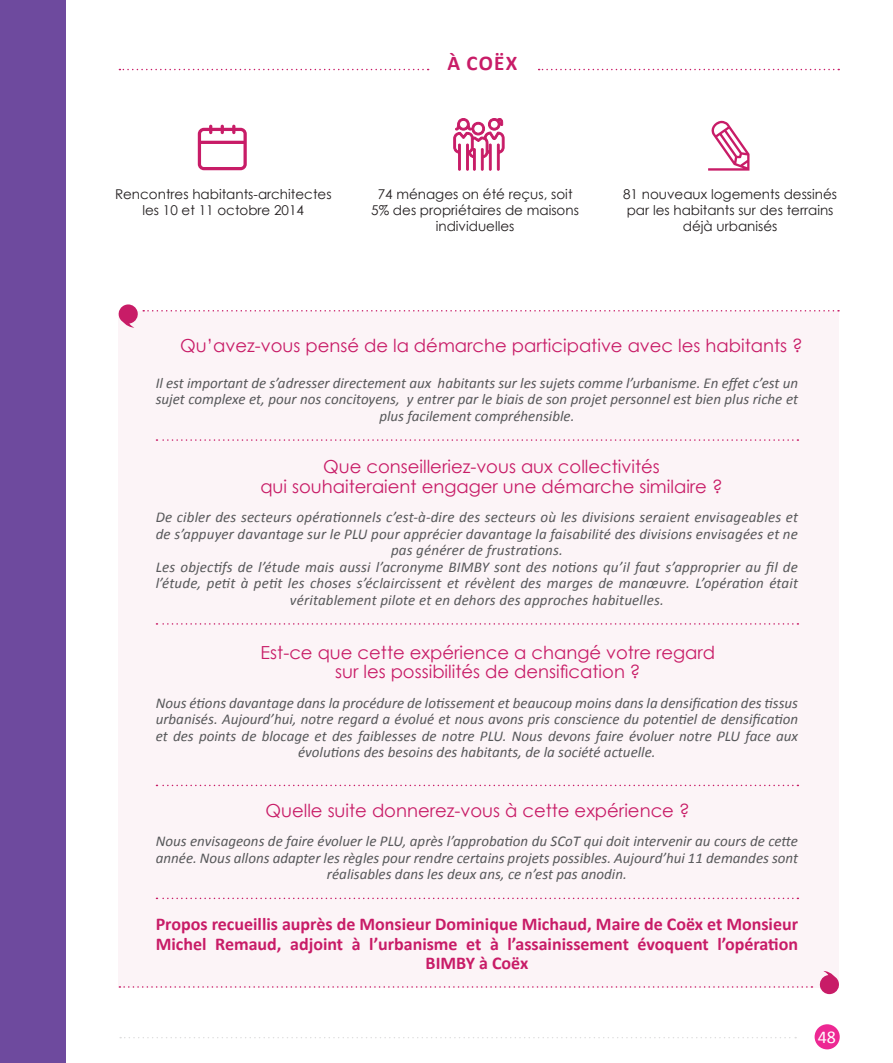
<style>
.page{position:relative;width:893px;height:1063px;background:#fff}
.page>*{position:absolute;margin:0;border:0;box-sizing:border-box;transform-origin:0 0}
.t1{font:700 21px "Calibri";color:#c81c67}
.t2{font:18px/19.5px "Century Gothic";color:#c81c67;text-align:center}
.t3{font:700 18px/19.5px "Calibri";color:#c81c67;text-align:center}
.t4{font:18px "Calibri";color:#fff}
.t5{font:italic 15px/16.5px "Calibri";color:#57585a;text-align:center}
.t6{font:13.5px/16.2px "Century Gothic";color:#231f20;text-align:center}
</style>
<div class="page">
<div style="left:815px;top:1024px;width:25px;height:25px;background:#ed2893;border-radius:50%"></div>
<svg style="left:120px;top:1037px;width:676px;height:1px"></svg>
<div style="left:119px;top:312px;width:720px;height:676px;background:#fcf4f7"></div>
<div style="left:0;top:0;width:65px;height:1063px;background:#6e4a9e"></div>
<svg style="left:156px;top:785px;width:642px;height:1px"></svg>
<svg style="left:156px;top:898px;width:642px;height:1px"></svg>
<svg style="left:819px;top:971px;width:20px;height:23px"></svg>
<svg style="left:119px;top:986px;width:693px;height:2px"></svg>
<svg style="left:156px;top:439px;width:642px;height:2px"></svg>
<svg style="left:156px;top:623px;width:642px;height:2px"></svg>
<svg style="left:118px;top:304px;width:721px;height:24px"></svg>
<svg style="left:119px;top:69px;width:310px;height:1px"></svg>
<svg style="left:539px;top:69px;width:300px;height:1px"></svg>
<svg style="left:708px;top:121px;width:41px;height:50px"></svg>
<svg style="left:453px;top:118px;width:52px;height:53px"></svg>
<svg style="left:198px;top:125px;width:49px;height:45px"></svg>
<h1 class="t1" style="left:447px;top:48px;width:71px">À COËX</h1>
<p class="t6" style="left:115px;top:186px;width:218px">Rencontres habitants-architectes les 10 et 11 octobre 2014</p>
<p class="t6" style="left:371px;top:186px;width:209px">74 ménages on été reçus, soit<br>5% des propriétaires de maisons individuelles</p>
<p class="t6" style="left:623px;top:186px;width:215px">81 nouveaux logements dessinés par les habitants sur des terrains déjà urbanisés</p>
<p class="t2" style="left:180px;top:336px;width:624px">Qu’avez-vous pensé de la démarche participative avec les habitants ?</p>
<p class="t5" style="left:156px;top:374px;width:644px">Il est important de s’adresser directement aux habitants sur les sujets comme l’urbanisme. En effet c’est un sujet complexe et, pour nos concitoyens, y entrer par le biais de son projet personnel est bien plus riche et plus facilement compréhensible.</p>
<p class="t2" style="left:260px;top:456px;width:464px">Que conseilleriez-vous aux collectivités<br>qui souhaiteraient engager une démarche similaire ?</p>
<p class="t5" style="left:156px;top:508px;width:644px">De cibler des secteurs opérationnels c’est-à-dire des secteurs où les divisions seraient envisageables et de s’appuyer davantage sur le PLU pour apprécier davantage la faisabilité des divisions envisagées et ne pas générer de frustrations.<br>Les objectifs de l’étude mais aussi l’acronyme BIMBY sont des notions qu’il faut s’approprier au fil de l’étude, petit à petit les choses s’éclaircissent et révèlent des marges de manœuvre. L’opération était véritablement pilote et en dehors des approches habituelles.</p>
<p class="t2" style="left:261px;top:642px;width:456px">Est-ce que cette expérience a changé votre regard sur les possibilités de densification ?</p>
<p class="t5" style="left:156px;top:694px;width:644px">Nous étions davantage dans la procédure de lotissement et beaucoup moins dans la densification des tissus urbanisés. Aujourd’hui, notre regard a évolué et nous avons pris conscience du potentiel de densification et des points de blocage et des faiblesses de notre PLU. Nous devons faire évoluer notre PLU face aux évolutions des besoins des habitants, de la société actuelle.</p>
<p class="t2" style="left:265px;top:800px;width:426px">Quelle suite donnerez-vous à cette expérience ?</p>
<p class="t5" style="left:156px;top:832px;width:644px">Nous envisageons de faire évoluer le PLU, après l’approbation du SCoT qui doit intervenir au cours de cette année. Nous allons adapter les règles pour rendre certains projets possibles. Aujourd’hui 11 demandes sont réalisables dans les deux ans, ce n’est pas anodin.</p>
<p class="t3" style="left:156px;top:914px;width:644px">Propos recueillis auprès de Monsieur Dominique Michaud, Maire de Coëx et Monsieur<br>Michel Remaud, adjoint à l’urbanisme et à l’assainissement évoquent l’opération<br>BIMBY à Coëx</p>
<p class="t4" style="left:818px;top:1026px;width:20px">48</p>
</div>
